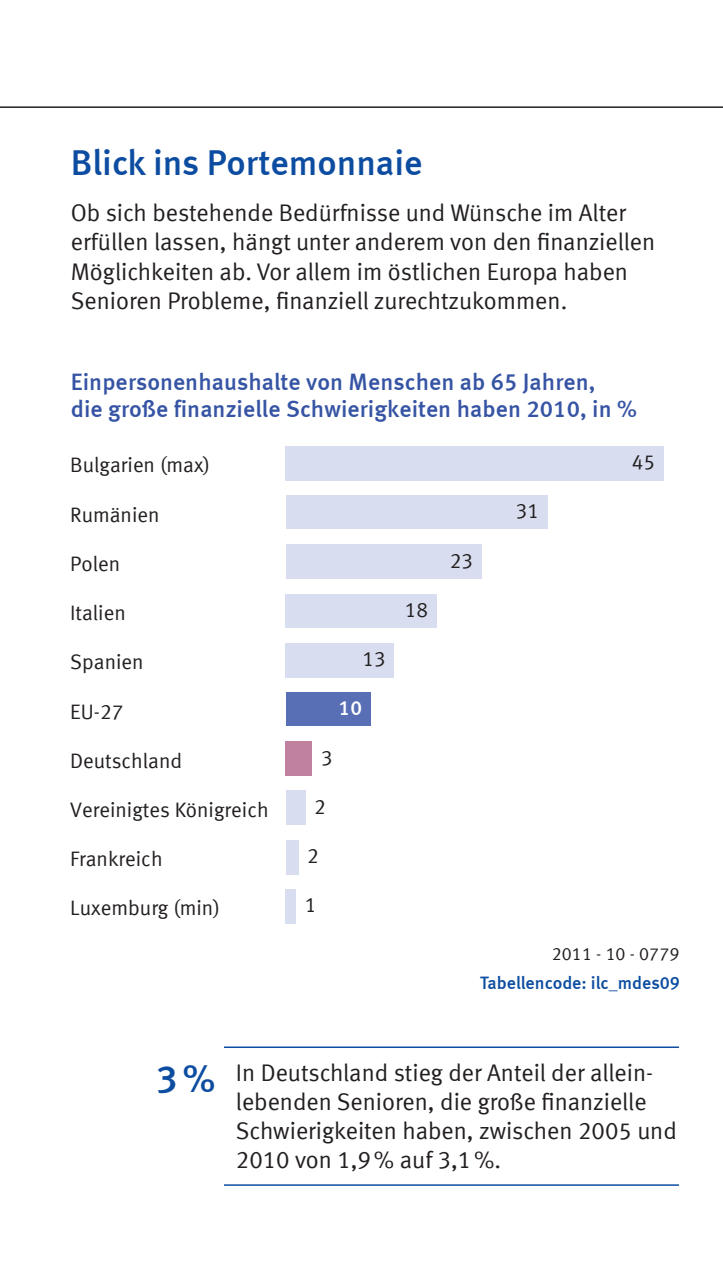
<style>
.page{position:relative;width:723px;height:1276px;background:#fff}
.page>*{position:absolute;margin:0;border:0;box-sizing:border-box;transform-origin:0 0}
.t1{font:36px "Meta Medium LF";color:#0d4da1}
.t2{font:24px/29.1px "Meta Normal LF";color:#231f20}
.t3{font:23.7px/27.3px "Meta Medium LF";color:#3654a4}
.t4{font:21px "Meta Normal LF";color:#231f20}
.t5{font:21px "Meta Medium LF";color:#fff}
.t6{font:18px "Meta Medium LF";color:#0d4da1}
.t7{font:17.7px "Meta Normal LF";letter-spacing:.005em;color:#231f20}
.s1{font-family:"Meta Medium LF";font-size:39px;color:#0d4da1}
</style>
<div class="page">
<hr style="left:224px;top:1046px;width:455px;height:2px;background:#0d4da1">
<hr style="left:224px;top:1184px;width:455px;height:1px;background:#0d4da1">
<div style="left:286px;top:446px;width:378px;height:34px;background:#d8ddef"></div>
<div style="left:286px;top:495px;width:262px;height:34px;background:#d8ddef"></div>
<div style="left:286px;top:544px;width:195px;height:34px;background:#d8ddef"></div>
<div style="left:286px;top:594px;width:151px;height:34px;background:#d8ddef"></div>
<div style="left:286px;top:643px;width:108px;height:34px;background:#d8ddef"></div>
<div style="left:286px;top:790px;width:19px;height:34px;background:#d8ddef"></div>
<div style="left:286px;top:840px;width:12px;height:34px;background:#d8ddef"></div>
<div style="left:286px;top:889px;width:10px;height:34px;background:#d8ddef"></div>
<div style="left:286px;top:692px;width:84px;height:34px;background:#596fb5"></div>
<div style="left:286px;top:741px;width:26px;height:34px;background:#c0819f"></div>
<hr style="left:0;top:106px;width:723px;height:2px;background:#231f20">
<h1 class="t1" style="left:71px;top:142px;width:353px">Blick ins Portemonnaie</h1>
<p class="t2" style="left:71px;top:198px;width:586px">Ob sich bestehende Bedürfnisse und Wünsche im Alter erfüllen lassen, hängt unter anderem von den finanziellen Möglichkeiten ab. Vor allem im östlichen Europa haben Senioren Probleme, finanziell zurechtzukommen.</p>
<p class="t3" style="left:71px;top:368px;width:567px">Einpersonenhaushalte von Menschen ab 65 Jahren,<br>die große finanzielle Schwierigkeiten haben 2010, in %</p>
<p class="t4" style="left:70px;top:453px;width:141px">Bulgarien (max)</p>
<p class="t4" style="left:70px;top:502px;width:91px">Rumänien</p>
<p class="t4" style="left:70px;top:551px;width:51px">Polen</p>
<p class="t4" style="left:70px;top:601px;width:57px">Italien</p>
<p class="t4" style="left:70px;top:650px;width:75px">Spanien</p>
<p class="t4" style="left:70px;top:699px;width:55px">EU-27</p>
<p class="t4" style="left:70px;top:748px;width:113px">Deutschland</p>
<p class="t4" style="left:70px;top:797px;width:200px">Vereinigtes Königreich</p>
<p class="t4" style="left:70px;top:847px;width:94px">Frankreich</p>
<p class="t4" style="left:70px;top:896px;width:151px">Luxemburg (min)</p>
<p class="t4" style="left:362px;top:646px;width:25px">13</p>
<p class="t5" style="left:339px;top:695px;width:25px">10</p>
<p class="t4" style="left:321px;top:745px;width:13px">3</p>
<p class="t4" style="left:314px;top:794px;width:13px">2</p>
<p class="t4" style="left:307px;top:843px;width:13px">2</p>
<p class="t4" style="left:305px;top:892px;width:13px">1</p>
<p class="t4" style="left:405px;top:597px;width:25px">18</p>
<p class="t4" style="left:450px;top:548px;width:25px">23</p>
<p class="t4" style="left:516px;top:499px;width:25px">31</p>
<p class="t4" style="left:632px;top:450px;width:25px">45</p>
<p class="t7" style="left:552px;top:944px;width:129px">2011 - 10 - 0779</p>
<p class="t6" style="left:480px;top:972px;width:201px">Tabellencode: ilc_mdes09</p>
<p class="t2" style="left:236px;top:1057px;width:442px;text-indent:-80px"><span class="s1">3%</span> In Deutschland stieg der Anteil der allein&shy;lebenden Senioren, die große finanzielle Schwierigkeiten haben, zwischen 2005 und 2010 von 1,9% auf 3,1%.</p>
</div>
